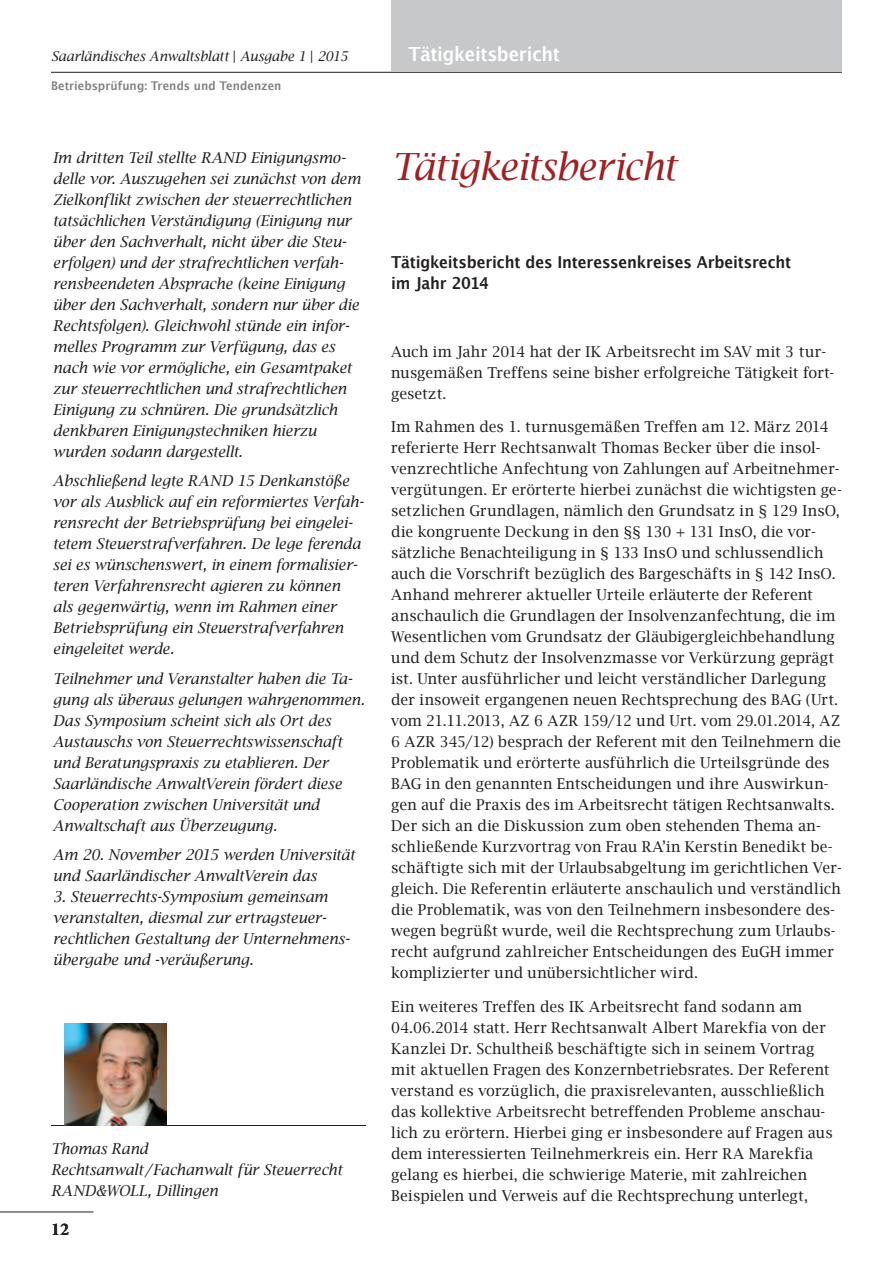
<style>
.page{position:relative;width:893px;height:1263px;background:#fff}
.page>*{position:absolute;margin:0;border:0;box-sizing:border-box;transform-origin:0 0}
.t1{font:italic 37.5px "Lucida Bright";letter-spacing:-.015em;color:#9f2124}
.t2{font:700 19.5px "Lucida Grande";letter-spacing:-.015em;color:#fff;scale:.91 1}
.t3{font:700 18px "Minion Pro";color:#231f20}
.t4{font:700 16.5px/21px "Lucida Grande";letter-spacing:-.01em;color:#231f20;scale:.91 1}
.t5{font:15px/21px "Lucida Bright";letter-spacing:.01em;color:#231f20}
.t6{font:italic 15px/21px "Lucida Bright";letter-spacing:-.005em;color:#231f20}
.t7{font:italic 13.5px "Lucida Bright";color:#231f20}
.t8{font:700 12px "Lucida Grande";letter-spacing:.005em;color:#808285;scale:.92 1}
.s1{font-style:normal}
</style>
<div class="page">
<hr style="left:0;top:1211px;width:94px;height:1px;background:#231f20">
<hr style="left:51px;top:72px;width:791px;height:1px;background:#231f20">
<div style="left:391px;top:0;width:451px;height:72px;background:#c7c8ca"></div>
<hr style="left:51px;top:1125px;width:315px;height:1px;background:#231f20">
<img style="left:65px;top:1023px;width:102px;height:102px">
<p class="t7" style="left:51px;top:49px;width:298px">Saarländisches Anwaltsblatt <span class="s1">|</span> Ausgabe 1 <span class="s1">|</span> 2015</p>
<p class="t8" style="left:51px;top:76px;width:252px">Betriebsprüfung: Trends und Tendenzen</p>
<p class="t6" style="left:53px;top:147px;width:309px">Im dritten Teil stellte RAND Einigungsmo&shy;delle vor. Auszugehen sei zunächst von dem Zielkonflikt zwischen der steuerrechtlichen tatsächlichen Verständigung (Einigung nur über den Sachverhalt, nicht über die Steu&shy;erfolgen) und der strafrechtlichen verfah&shy;rensbeendeten Absprache (keine Einigung über den Sachverhalt, sondern nur über die Rechtsfolgen). Gleichwohl stünde ein infor&shy;melles Programm zur Verfügung, das es nach wie vor ermögliche, ein Gesamtpaket zur steuerrechtlichen und strafrechtlichen Einigung zu schnüren. Die grundsätzlich denkbaren Einigungstechniken hierzu wurden sodann dargestellt.</p>
<p class="t6" style="left:53px;top:470px;width:312px">Abschließend legte RAND 15 Denkanstöße vor als Ausblick auf ein reformiertes Verfah&shy;rensrecht der Betriebsprüfung bei eingelei&shy;tetem Steuerstrafverfahren. De lege ferenda sei es wünschenswert, in einem formalisier&shy;teren Verfahrensrecht agieren zu können als gegenwärtig, wenn im Rahmen einer Betriebsprüfung ein Steuerstrafverfahren eingeleitet werde.</p>
<p class="t6" style="left:53px;top:668px;width:313px">Teilnehmer und Veranstalter haben die Ta&shy;gung als überaus gelungen wahrgenommen.<br>Das Symposium scheint sich als Ort des Austauschs von Steuerrechtswissenschaft und Beratungspraxis zu etablieren. Der Saarländische AnwaltVerein fördert diese Cooperation zwischen Universität und Anwaltschaft aus Überzeugung.</p>
<p class="t6" style="left:53px;top:844px;width:304px">Am 20. November 2015 werden Universität und Saarländischer AnwaltVerein das</p>
<p class="t6" style="left:53px;top:886px;width:298px">3. Steuerrechts-Symposium gemeinsam veranstalten, diesmal zur ertragsteuer&shy;rechtlichen Gestaltung der Unternehmens&shy;übergabe und -veräußerung.</p>
<p class="t6" style="left:51px;top:1138px;width:293px">Thomas Rand<br>Rechtsanwalt / Fachanwalt für Steuerrecht<br>RAND&amp;WOLL, Dillingen</p>
<p class="t3" style="left:51px;top:1219px;width:19px">12</p>
<h2 class="t2" style="left:409px;top:39px;width:168px">Tätigkeitsbericht</h2>
<h1 class="t1" style="left:391px;top:145px;width:286px">Tätigkeitsbericht</h1>
<p class="t4" style="left:391px;top:252px;width:441px">Tätigkeitsbericht des Interessenkreises Arbeitsrecht im Jahr 2014</p>
<p class="t5" style="left:391px;top:341px;width:444px">Auch im Jahr 2014 hat der IK Arbeitsrecht im SAV mit 3 tur&shy;nusgemäßen Treffens seine bisher erfolgreiche Tätigkeit fort&shy;gesetzt.</p>
<p class="t5" style="left:391px;top:416px;width:452px">Im Rahmen des 1. turnusgemäßen Treffen am 12. März 2014 referierte Herr Rechtsanwalt Thomas Becker über die insol&shy;venzrechtliche Anfechtung von Zahlungen auf Arbeitnehmer&shy;vergütungen. Er erörterte hierbei zunächst die wichtigsten ge&shy;setzlichen Grundlagen, nämlich den Grundsatz in § 129 InsO, die kongruente Deckung in den §§ 130 + 131 InsO, die vor&shy;sätzliche Benachteiligung in § 133 InsO und schlussendlich auch die Vorschrift bezüglich des Bargeschäfts in § 142 InsO.<br>Anhand mehrerer aktueller Urteile erläuterte der Referent anschaulich die Grundlagen der Insolvenzanfechtung, die im Wesentlichen vom Grundsatz der Gläubigergleichbehandlung und dem Schutz der Insolvenzmasse vor Verkürzung geprägt ist. Unter ausführlicher und leicht verständlicher Darlegung der insoweit ergangenen neuen Rechtsprechung des BAG (Urt. vom 21.11.2013, AZ 6 AZR 159/12 und Urt. vom 29.01.2014, AZ 6 AZR 345/12) besprach der Referent mit den Teilnehmern die Problematik und erörterte ausführlich die Urteilsgründe des BAG in den genannten Entscheidungen und ihre Auswirkun&shy;gen auf die Praxis des im Arbeitsrecht tätigen Rechtsanwalts.<br>Der sich an die Diskussion zum oben stehenden Thema an&shy;schließende Kurzvortrag von Frau RA’in Kerstin Benedikt be&shy;schäftigte sich mit der Urlaubsabgeltung im gerichtlichen Ver&shy;gleich. Die Referentin erläuterte anschaulich und verständlich die Problematik, was von den Teilnehmern insbesondere des&shy;wegen begrüßt wurde, weil die Rechtsprechung zum Urlaubs&shy;recht aufgrund zahlreicher Entscheidungen des EuGH immer komplizierter und unübersichtlicher wird.</p>
<p class="t5" style="left:391px;top:996px;width:443px">Ein weiteres Treffen des IK Arbeitsrecht fand sodann am 04.06.2014 statt. Herr Rechtsanwalt Albert Marekfia von der Kanzlei Dr. Schultheiß beschäftigte sich in seinem Vortrag mit aktuellen Fragen des Konzernbetriebsrates. Der Referent verstand es vorzüglich, die praxisrelevanten, ausschließlich das kollektive Arbeitsrecht betreffenden Probleme anschau&shy;lich zu erörtern. Hierbei ging er insbesondere auf Fragen aus dem interessierten Teilnehmerkreis ein. Herr RA Marekfia gelang es hierbei, die schwierige Materie, mit zahlreichen Beispielen und Verweis auf die Rechtsprechung unterlegt,</p>
</div>
